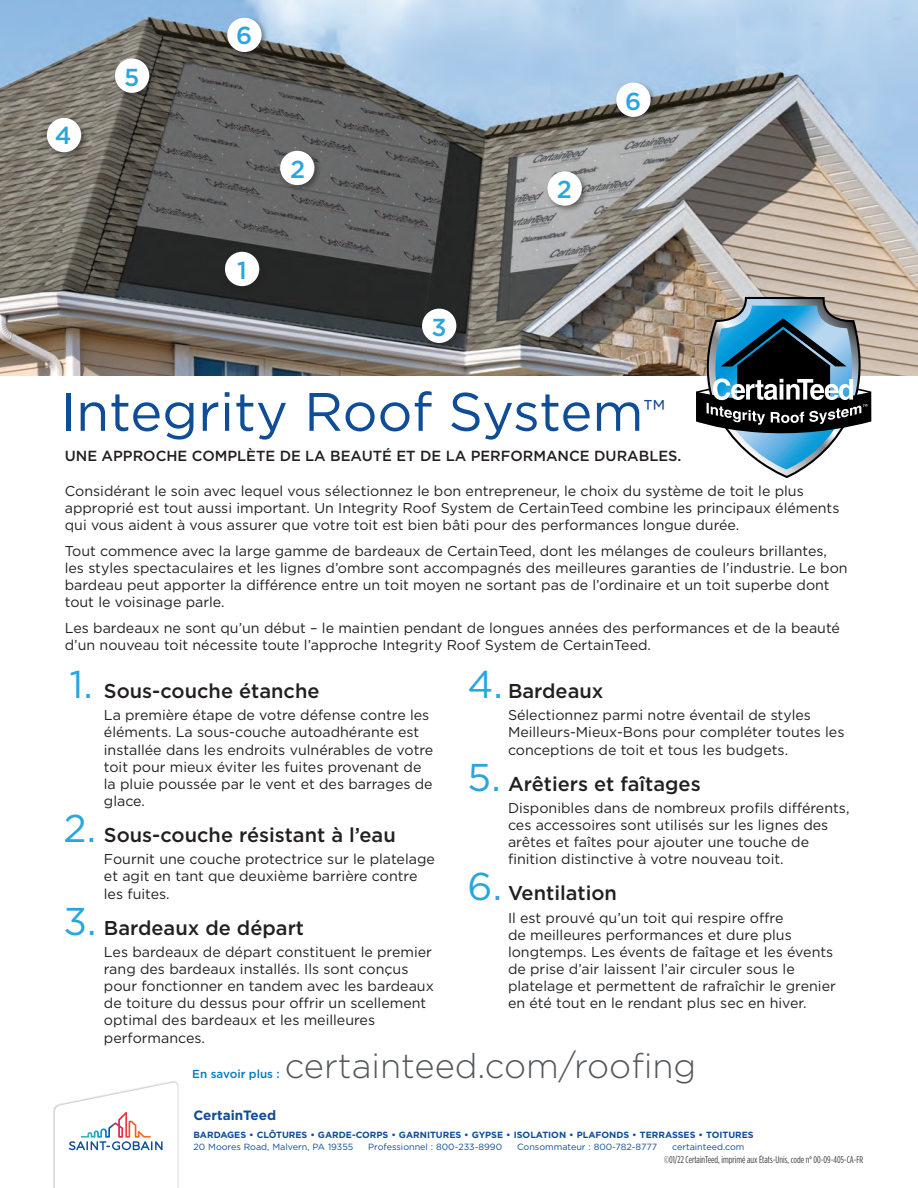
<style>
.page{position:relative;width:918px;height:1188px;background:#fff}
.page>*{position:absolute;margin:0;border:0;box-sizing:border-box;transform-origin:0 0}
.t1{font:54px "Gotham";color:#0f4d96}
.Body_Regular_11pt{font:300 34.5px "Gotham";color:#54575a}
.t2{font:500 24.6px "Gotham";color:#2ba5de}
.t3{font:500 20.1px "Gotham";color:#231f20}
.t4{font:500 14.7px "Gotham";color:#231f20}
.t5{font:14.25px/17.1px "Gotham";color:#231f20}
.t6{font:700 13.5px "Gotham";color:#0f4d96}
.Body_Regular_11pt-2{font:500 11.7px "Gotham";color:#007ac2}
.t7{font:9.75px "Gotham Condensed";color:#3e3e3f}
.t8{font:9px "Gotham";color:#0f4d96}
.t9{font:700 9px "Gotham";color:#0f4d96}
.s1{font-weight:400;font-size:38.7px;color:#2ba5de}
</style>
<div class="page">
<div style="left:53px;top:1080px;width:127px;height:108px;background:#231f20;opacity:.3"></div>
<svg style="left:55px;top:1082px;width:123px;height:106px"></svg>
<img style="left:0;top:0;width:918px;height:376px">
<div style="left:112px;top:56px;width:45px;height:45px;background:#231f20;opacity:.5"></div>
<div style="left:115px;top:58px;width:34px;height:35px;background:#fff;border-radius:50%"></div>
<div style="left:225px;top:15px;width:45px;height:45px;background:#231f20;opacity:.5"></div>
<div style="left:227px;top:18px;width:35px;height:34px;background:#fff;border-radius:50%"></div>
<div style="left:44px;top:115px;width:45px;height:45px;background:#231f20;opacity:.5"></div>
<div style="left:47px;top:118px;width:34px;height:34px;background:#fff;border-radius:50%"></div>
<div style="left:278px;top:148px;width:44px;height:45px;background:#231f20;opacity:.5"></div>
<div style="left:280px;top:151px;width:34px;height:34px;background:#fff;border-radius:50%"></div>
<div style="left:545px;top:169px;width:45px;height:45px;background:#231f20;opacity:.5"></div>
<div style="left:548px;top:171px;width:34px;height:35px;background:#fff;border-radius:50%"></div>
<div style="left:419px;top:306px;width:45px;height:45px;background:#231f20;opacity:.5"></div>
<div style="left:422px;top:309px;width:34px;height:34px;background:#fff;border-radius:50%"></div>
<div style="left:614px;top:80px;width:44px;height:45px;background:#231f20;opacity:.5"></div>
<div style="left:616px;top:83px;width:35px;height:34px;background:#fff;border-radius:50%"></div>
<div style="left:222px;top:249px;width:45px;height:45px;background:#231f20;opacity:.5"></div>
<div style="left:225px;top:252px;width:34px;height:34px;background:#fff;border-radius:50%"></div>
<svg style="left:677px;top:297px;width:208px;height:181px"></svg>
<p class="t2" style="left:55px;top:119px;width:18px">4</p>
<p class="t2" style="left:124px;top:61px;width:17px">5</p>
<p class="t2" style="left:236px;top:20px;width:18px">6</p>
<p class="t2" style="left:237px;top:254px;width:11px">1</p>
<p class="t2" style="left:290px;top:153px;width:17px">2</p>
<p class="t2" style="left:431px;top:311px;width:17px">3</p>
<p class="t2" style="left:557px;top:173px;width:17px">2</p>
<p class="t2" style="left:625px;top:85px;width:18px">6</p>
<p class="t1" style="left:60px;top:377px;width:606px">Integrity Roof System<sup>™</sup></p>
<p class="t4" style="left:65px;top:446px;width:618px">UNE APPROCHE COMPLÈTE DE LA BEAUTÉ ET DE LA PERFORMANCE DURABLES.</p>
<p class="t5" style="left:65px;top:482px;width:776px">Considérant le soin avec lequel vous sélectionnez le bon entrepreneur, le choix du système de toit le plus approprié est tout aussi important. Un Integrity Roof System de CertainTeed combine les principaux éléments qui vous aident à vous assurer que votre toit est bien bâti pour des performances longue durée.</p>
<p class="t5" style="left:65px;top:542px;width:784px">Tout commence avec la large gamme de bardeaux de CertainTeed, dont les mélanges de couleurs brillantes, les styles spectaculaires et les lignes d’ombre sont accompagnés des meilleures garanties de l’industrie. Le bon bardeau peut apporter la différence entre un toit moyen ne sortant pas de l’ordinaire et un toit superbe dont tout le voisinage parle.</p>
<p class="t5" style="left:65px;top:619px;width:777px">Les bardeaux ne sont qu’un début – le maintien pendant de longues années des performances et de la beauté d’un nouveau toit nécessite toute l’approche Integrity Roof System de CertainTeed.</p>
<p class="t3" style="left:70px;top:678px;width:251px"><span class="s1">1.</span> Sous-couche étanche</p>
<p class="t5" style="left:104px;top:706px;width:331px">La première étape de votre défense contre les éléments. La sous-couche autoadhérante est installée dans les endroits vulnérables de votre toit pour mieux éviter les fuites provenant de la pluie poussée par le vent et des barrages de glace.</p>
<p class="t3" style="left:64px;top:822px;width:334px"><span class="s1">2.</span> Sous-couche résistant à l’eau</p>
<p class="t5" style="left:104px;top:850px;width:333px">Fournit une couche protectrice sur le platelage et agit en tant que deuxième barrière contre les fuites.</p>
<p class="t3" style="left:64px;top:914px;width:242px"><span class="s1">3.</span> Bardeaux de départ</p>
<p class="t5" style="left:104px;top:943px;width:332px">Les bardeaux de départ constituent le premier rang des bardeaux installés. Ils sont conçus pour fonctionner en tandem avec les bardeaux de toiture du dessus pour offrir un scellement optimal des bardeaux et les meilleures performances.</p>
<p class="t3" style="left:468px;top:678px;width:137px"><span class="s1">4.</span> Bardeaux</p>
<p class="t5" style="left:508px;top:706px;width:338px">Sélectionnez parmi notre éventail de styles<br>Meilleurs-Mieux-Bons pour compléter toutes les conceptions de toit et tous les budgets.</p>
<p class="t3" style="left:468px;top:770px;width:235px"><span class="s1">5.</span> Arêtiers et faîtages</p>
<p class="t5" style="left:508px;top:799px;width:343px">Disponibles dans de nombreux profils différents, ces accessoires sont utilisés sur les lignes des arêtes et faîtes pour ajouter une touche de finition distinctive à votre nouveau toit.</p>
<p class="t3" style="left:468px;top:880px;width:151px"><span class="s1">6.</span> Ventilation</p>
<p class="t5" style="left:508px;top:909px;width:329px">Il est prouvé qu’un toit qui respire offre<br>de meilleures performances et dure plus longtemps. Les évents de faîtage et les évents de prise d’air laissent l’air circuler sous le platelage et permettent de rafraîchir le grenier en été tout en le rendant plus sec en hiver.</p>
<p class="Body_Regular_11pt" style="left:285px;top:1044px;width:413px">certainteed.com/roofing</p>
<p class="Body_Regular_11pt-2" style="left:192px;top:1066px;width:89px">En savoir plus :</p>
<p class="t6" style="left:193px;top:1106px;width:84px">CertainTeed</p>
<p class="t9" style="left:193px;top:1129px;width:562px">BARDAGES • CLÔTURES • GARDE-CORPS • GARNITURES • GYPSE • ISOLATION • PLAFONDS • TERRASSES • TOITURES</p>
<p class="t8" style="left:193px;top:1141px;width:162px">20 Moores Road, Malvern, PA 19355</p>
<p class="t8" style="left:368px;top:1141px;width:135px">Professionnel : 800-233-8990</p>
<p class="t8" style="left:517px;top:1141px;width:142px">Consommateur : 800-782-8777</p>
<p class="t8" style="left:672px;top:1141px;width:74px">certainteed.com</p>
<p class="t7" style="left:664px;top:1155px;width:201px">©01/22 CertainTeed, imprimé aux États-Unis, code n° 00-09-405-CA-FR</p>
</div>
